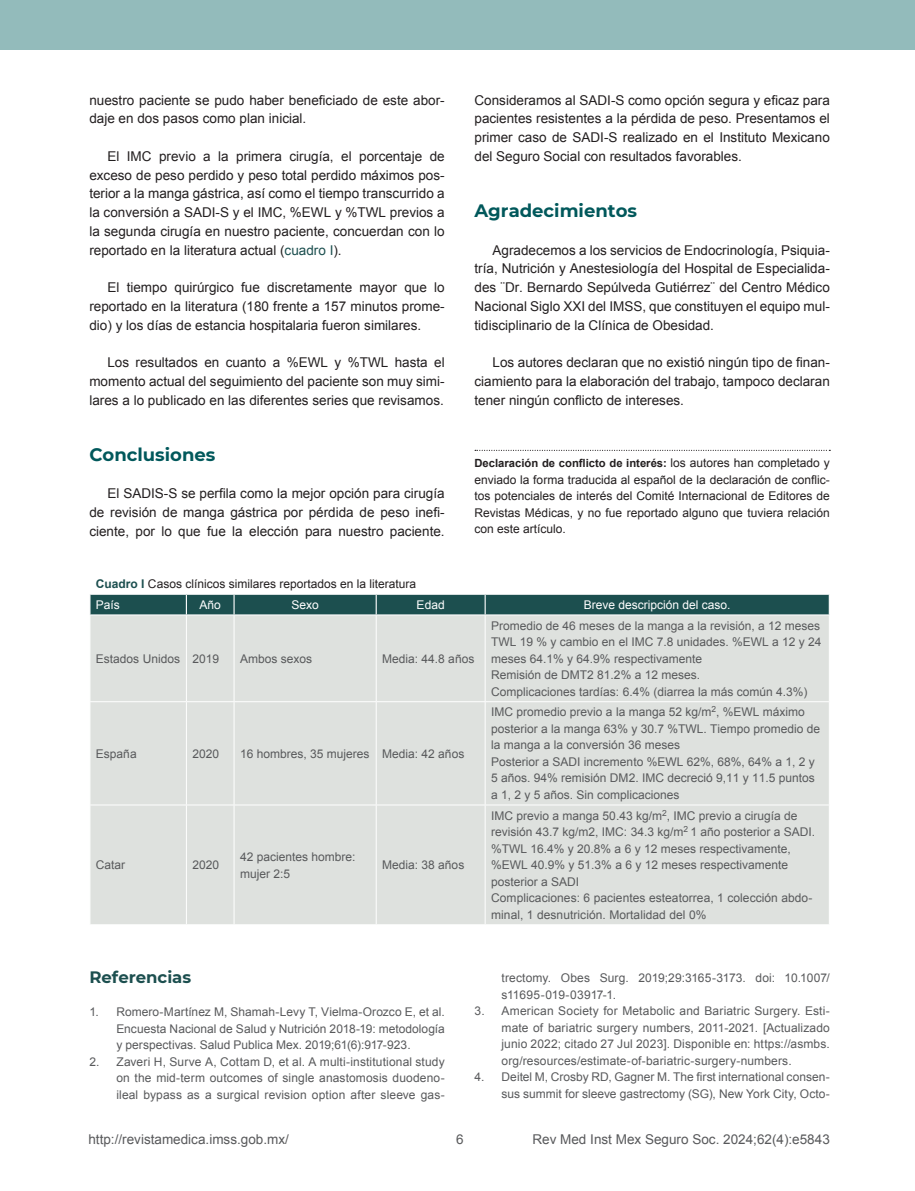
<style>
.page{position:relative;width:915px;height:1191px;background:#fff}
.page>*{position:absolute;margin:0;border:0;box-sizing:border-box;transform-origin:0 0}
.t1{font:700 18px "Montserrat";color:#01585b}
.t2{font:700 16.5px "Montserrat";color:#1c4f4f}
.t3{font:13.5px/18.8px "Arial";color:#231f20;text-align:justify}
.t4{font:13.5px "Arial";color:#58595b}
.t5{font:12px/16.5px "Arial";color:#58595b}
.t6{font:12px/16.5px "Arial";color:#231f20}
.t7{font:12px "Arial";color:#fff}
.t8{font:700 11.25px "Arial";color:#231f20}
.s1{color:#1c4f4f}
.s2{font-weight:400;font-size:12px}
.s3{font-weight:700;color:#1c4f4f}
.s4{color:#fff}
</style>
<div class="page">
<div style="left:0;top:0;width:914px;height:50px;background:#93bbbb"></div>
<div style="left:90px;top:615px;width:738px;height:309px;background:#dee1de"></div>
<hr style="left:186px;top:615px;width:1px;height:86px;background:#fff">
<hr style="left:233px;top:615px;width:1px;height:86px;background:#fff">
<hr style="left:375px;top:615px;width:1px;height:86px;background:#fff">
<hr style="left:484px;top:615px;width:1px;height:86px;background:#fff">
<hr style="left:186px;top:702px;width:1px;height:102px;background:#fff">
<hr style="left:233px;top:702px;width:1px;height:102px;background:#fff">
<hr style="left:375px;top:702px;width:1px;height:102px;background:#fff">
<hr style="left:484px;top:702px;width:1px;height:102px;background:#fff">
<hr style="left:186px;top:805px;width:1px;height:119px;background:#fff">
<hr style="left:233px;top:805px;width:1px;height:119px;background:#fff">
<hr style="left:375px;top:805px;width:1px;height:119px;background:#fff">
<hr style="left:484px;top:805px;width:1px;height:119px;background:#fff">
<hr style="left:89px;top:701px;width:97px;height:1px;background:#fff">
<hr style="left:186px;top:701px;width:48px;height:1px;background:#fff">
<hr style="left:234px;top:701px;width:142px;height:1px;background:#fff">
<hr style="left:376px;top:701px;width:109px;height:1px;background:#fff">
<hr style="left:485px;top:701px;width:344px;height:1px;background:#fff">
<hr style="left:89px;top:804px;width:97px;height:1px;background:#fff">
<hr style="left:186px;top:804px;width:48px;height:1px;background:#fff">
<hr style="left:234px;top:804px;width:142px;height:1px;background:#fff">
<hr style="left:376px;top:804px;width:109px;height:1px;background:#fff">
<hr style="left:485px;top:804px;width:344px;height:1px;background:#fff">
<div style="left:90px;top:594px;width:739px;height:20px;background:#1c4f4f"></div>
<svg style="left:475px;top:450px;width:355px;height:1px"></svg>
<p class="t3" style="left:89px;top:91px;width:357px">nuestro paciente se pudo haber beneficiado de este abor&shy;daje en dos pasos como plan inicial.</p>
<p class="t3" style="left:89px;top:147px;width:357px;text-indent:18px">El IMC previo a la primera cirugía, el porcentaje de exceso de peso perdido y peso total perdido máximos pos&shy;terior a la manga gástrica, así como el tiempo transcurrido a la conversión a SADI-S y el IMC, %EWL y %TWL previos a la segunda cirugía en nuestro paciente, concuerdan con lo reportado en la literatura actual (<span class="s1">cuadro I</span>).</p>
<p class="t3" style="left:89px;top:278px;width:357px;text-indent:18px">El tiempo quirúrgico fue discretamente mayor que lo reportado en la literatura (180 frente a 157 minutos prome&shy;dio) y los días de estancia hospitalaria fueron similares.</p>
<p class="t3" style="left:89px;top:353px;width:357px;text-indent:18px">Los resultados en cuanto a %EWL y %TWL hasta el momento actual del seguimiento del paciente son muy simi&shy;lares a lo publicado en las diferentes series que revisamos.</p>
<h1 class="t1" style="left:89px;top:441px;width:127px">Conclusiones</h1>
<p class="t3" style="left:89px;top:484px;width:357px;text-indent:18px">El SADIS-S se perfila como la mejor opción para cirugía de revisión de manga gástrica por pérdida de peso inefi&shy;ciente, por lo que fue la elección para nuestro paciente.</p>
<p class="t3" style="left:474px;top:91px;width:357px">Consideramos al SADI-S como opción segura y eficaz para pacientes resistentes a la pérdida de peso. Presentamos el primer caso de SADI-S realizado en el Instituto Mexicano del Seguro Social con resultados favorables.</p>
<h1 class="t1" style="left:474px;top:198px;width:164px">Agradecimientos</h1>
<p class="t3" style="left:474px;top:241px;width:357px;text-indent:18px">Agradecemos a los servicios de Endocrinología, Psiquia&shy;tría, Nutrición y Anestesiología del Hospital de Especialida&shy;des ¨Dr. Bernardo Sepúlveda Gutiérrez¨ del Centro Médico Nacional Siglo XXI del IMSS, que constituyen el equipo mul&shy;tidisciplinario de la Clínica de Obesidad.</p>
<p class="t3" style="left:474px;top:353px;width:357px;text-indent:18px">Los autores declaran que no existió ningún tipo de finan&shy;ciamiento para la elaboración del trabajo, tampoco declaran tener ningún conflicto de intereses.</p>
<p class="t8" style="left:474px;top:456px;width:357px">Declaración de conflicto de interés: <span class="s2">los autores han completado y</span></p>
<p class="t6" style="left:474px;top:471px;width:357px;text-align:justify">enviado la forma traducida al español de la declaración de conflic&shy;tos potenciales de interés del Comité Internacional de Editores de Revistas Médicas, y no fue reportado alguno que tuviera relación con este artículo.</p>
<p class="t6" style="left:96px;top:574px;width:322px;line-height:20.7px"><span class="s3">Cuadro I</span> Casos clínicos similares reportados en la literatura<br><span class="s4">País</span></p>
<p class="t7" style="left:199px;top:597px;width:23px">Año</p>
<p class="t7" style="left:291px;top:597px;width:29px">Sexo</p>
<p class="t7" style="left:416px;top:597px;width:30px">Edad</p>
<p class="t7" style="left:583px;top:597px;width:148px">Breve descripción del caso.</p>
<p class="t5" style="left:96px;top:650px;width:125px">Estados Unidos 2019</p>
<p class="t5" style="left:240px;top:650px;width:74px">Ambos sexos</p>
<p class="t5" style="left:382px;top:650px;width:94px">Media: 44.8 años</p>
<p class="t5" style="left:96px;top:745px;width:42px">España</p>
<p class="t5" style="left:192px;top:745px;width:28px">2020</p>
<p class="t5" style="left:240px;top:745px;width:226px">16 hombres, 35 mujeres Media: 42 años</p>
<p class="t5" style="left:96px;top:857px;width:31px">Catar</p>
<p class="t5" style="left:192px;top:857px;width:28px">2020</p>
<p class="t5" style="left:240px;top:848px;width:117px">42 pacientes hombre: mujer 2:5</p>
<p class="t5" style="left:382px;top:857px;width:84px">Media: 38 años</p>
<p class="t5" style="left:491px;top:617px;width:332px">Promedio de 46 meses de la manga a la revisión, a 12 meses TWL 19 % y cambio en el IMC 7.8 unidades. %EWL a 12 y 24 meses 64.1% y 64.9% respectivamente<br>Remisión de DMT2 81.2% a 12 meses.<br>Complicaciones tardías: 6.4% (diarrea la más común 4.3%)</p>
<p class="t5" style="left:491px;top:704px;width:330px">IMC promedio previo a la manga 52 kg/m<sup>2</sup>, %EWL máximo posterior a la manga 63% y 30.7 %TWL. Tiempo promedio de la manga a la conversión 36 meses<br>Posterior a SADI incremento %EWL 62%, 68%, 64% a 1, 2 y 5 años. 94% remisión DM2. IMC decreció 9,11 y 11.5 puntos a 1, 2 y 5 años. Sin complicaciones</p>
<p class="t5" style="left:491px;top:807px;width:325px">IMC previo a manga 50.43 kg/m<sup>2</sup>, IMC previo a cirugía de revisión 43.7 kg/m2, IMC: 34.3 kg/m<sup>2</sup> 1 año posterior a SADI. %TWL 16.4% y 20.8% a 6 y 12 meses respectivamente, %EWL 40.9% y 51.3% a 6 y 12 meses respectivamente posterior a SADI<br>Complicaciones: 6 pacientes esteatorrea, 1 colección abdo&shy;minal, 1 desnutrición. Mortalidad del 0%</p>
<h2 class="t2" style="left:89px;top:965px;width:103px">Referencias</h2>
<p class="t5" style="left:116px;top:1004px;width:330px;text-align:justify;text-indent:-27px">1. Romero-Martínez M, Shamah-Levy T, Vielma-Orozco E, et al.<br>Encuesta Nacional de Salud y Nutrición 2018-19: metodología y perspectivas. Salud Publica Mex. 2019;61(6):917-923.</p>
<p class="t5" style="left:116px;top:1053px;width:330px;text-align:justify;text-indent:-27px">2. Zaveri H, Surve A, Cottam D, et al. A multi-institutional study on the mid-term outcomes of single anastomosis duodeno&shy;ileal bypass as a surgical revision option after sleeve gas-</p>
<p class="t5" style="left:501px;top:970px;width:330px">trectomy. Obes Surg. 2019;29:3165-3173. doi: 10.1007/ s11695-019-03917-1.</p>
<p class="t5" style="left:501px;top:1003px;width:330px;text-align:justify;text-indent:-27px">3. American Society for Metabolic and Bariatric Surgery. Esti&shy;mate of bariatric surgery numbers, 2011-2021. [Actualizado junio 2022; citado 27 Jul 2023]. Disponible en: https://asmbs. org/resources/estimate-of-bariatric-surgery-numbers.</p>
<p class="t5" style="left:474px;top:1069px;width:357px;text-align:right">4. Deitel M, Crosby RD, Gagner M. The first international consen&shy;sus summit for sleeve gastrectomy (SG), New York City, Octo-</p>
<p class="t4" style="left:88px;top:1130px;width:202px">http://revistamedica.imss.gob.mx/</p>
<p class="t4" style="left:456px;top:1130px;width:9px">6</p>
<p class="t4" style="left:532px;top:1130px;width:299px">Rev Med Inst Mex Seguro Soc. 2024;62(4):e5843</p>
</div>
